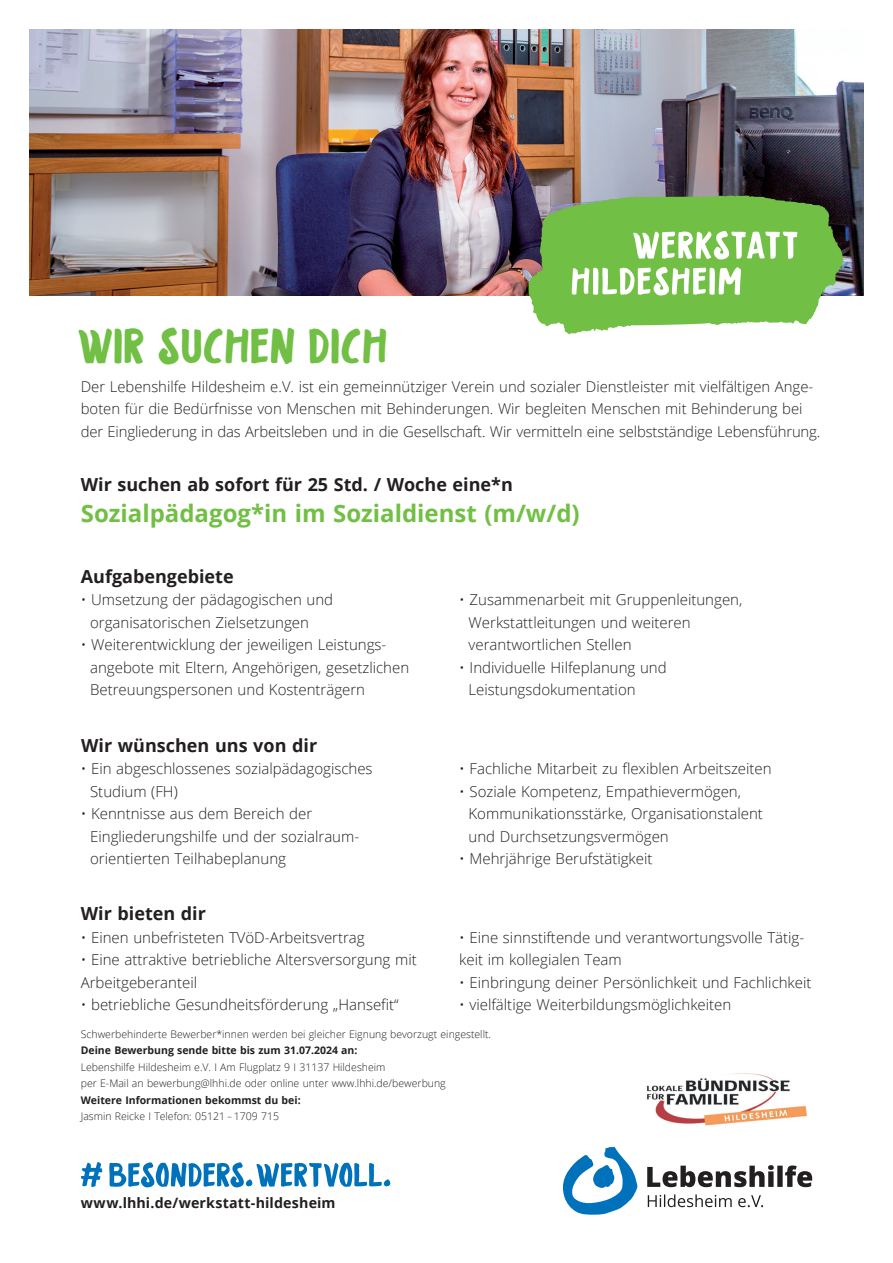
<style>
.page{position:relative;width:893px;height:1263px;background:#fff}
.page>*{position:absolute;margin:0;border:0;box-sizing:border-box;transform-origin:0 0}
.t1{font:49.5px "Oldventure";letter-spacing:.01em;color:#71bf44}
.t2{font:700 24px "Open Sans";color:#71bf44}
.t3{font:700 18px "Open Sans";color:#231f20}
.t4{font:300 15px/22.5px "Open Sans";color:#231f20}
.t5{font:300 14.85px/22.5px "Open Sans";color:#231f20}
.t6{font:700 14.25px "Open Sans";letter-spacing:.01em;color:#231f20}
.t7{font:300 10.5px/16.5px "Open Sans";color:#231f20}
.t8{font:700 10.5px "Open Sans";color:#231f20}
</style>
<div class="page">
<img style="left:30px;top:30px;width:833px;height:266px">
<svg style="left:109px;top:1162px;width:281px;height:25px"></svg>
<svg style="left:81px;top:1162px;width:21px;height:25px"></svg>
<svg style="left:647px;top:1165px;width:165px;height:22px"></svg>
<svg style="left:648px;top:1194px;width:115px;height:13px"></svg>
<svg style="left:563px;top:1146px;width:75px;height:69px"></svg>
<img style="left:646px;top:1073px;width:161px;height:53px">
<svg style="left:528px;top:195px;width:315px;height:139px"></svg>
<h1 class="t1" style="left:79px;top:312px;width:311px">WIR SUCHEN DICH</h1>
<p class="t5" style="left:81px;top:374px;width:741px">Der Lebenshilfe Hildesheim e.V. ist ein gemeinnütziger Verein und sozialer Dienstleister mit vielfältigen Ange&shy;boten für die Bedürfnisse von Menschen mit Behinderungen. Wir begleiten Menschen mit Behinderung bei der Eingliederung in das Arbeitsleben und in die Gesellschaft. Wir vermitteln eine selbstständige Lebensführung.</p>
<p class="t3" style="left:81px;top:472px;width:434px">Wir suchen ab sofort für 25 Std. / Woche eine*n</p>
<h2 class="t2" style="left:81px;top:496px;width:500px">Sozialpädagog*in im Sozialdienst (m/w/d)</h2>
<p class="t3" style="left:81px;top:564px;width:154px">Aufgabengebiete</p>
<p class="t4" style="left:90px;top:588px;width:244px;text-indent:-9px">• Umsetzung der pädagogischen und organisatorischen Zielsetzungen</p>
<p class="t4" style="left:90px;top:633px;width:321px;text-indent:-9px">• Weiterentwicklung der jeweiligen Leistungs&shy;angebote mit Eltern, Angehörigen, gesetzlichen<br>Betreuungspersonen und Kostenträgern</p>
<p class="t3" style="left:81px;top:732px;width:237px">Wir wünschen uns von dir</p>
<p class="t4" style="left:90px;top:757px;width:284px;text-indent:-9px">• Ein abgeschlossenes sozialpädagogisches<br>Studium (FH)</p>
<p class="t4" style="left:90px;top:802px;width:271px;text-indent:-9px">• Kenntnisse aus dem Bereich der<br>Eingliederungshilfe und der sozialraum&shy;orientierten Teilhabeplanung</p>
<p class="t3" style="left:81px;top:901px;width:127px">Wir bieten dir</p>
<p class="t4" style="left:81px;top:926px;width:285px">• Einen unbefristeten TVöD-Arbeitsvertrag</p>
<p class="t4" style="left:81px;top:948px;width:337px">• Eine attraktive betriebliche Altersversorgung mit<br>Arbeitgeberanteil</p>
<p class="t4" style="left:81px;top:993px;width:319px">• betriebliche Gesundheitsförderung „Hansefit“</p>
<p class="t4" style="left:469px;top:588px;width:275px;text-indent:-9px">• Zusammenarbeit mit Gruppenleitungen,<br>Werkstattleitungen und weiteren verantwortlichen Stellen</p>
<p class="t4" style="left:469px;top:656px;width:200px;text-indent:-9px">• Individuelle Hilfeplanung und<br>Leistungsdokumentation</p>
<p class="t4" style="left:459px;top:757px;width:314px">• Fachliche Mitarbeit zu flexiblen Arbeitszeiten</p>
<p class="t4" style="left:469px;top:779px;width:296px;text-indent:-9px">• Soziale Kompetenz, Empathievermögen,<br>Kommunikationsstärke, Organisationstalent und Durchsetzungsvermögen</p>
<p class="t4" style="left:459px;top:847px;width:195px">• Mehrjährige Berufstätigkeit</p>
<p class="t4" style="left:459px;top:926px;width:347px">• Eine sinnstiftende und verantwortungsvolle Tätig&shy;keit im kollegialen Team</p>
<p class="t4" style="left:459px;top:971px;width:354px">• Einbringung deiner Persönlichkeit und Fachlichkeit</p>
<p class="t4" style="left:459px;top:993px;width:274px">• vielfältige Weiterbildungsmöglichkeiten</p>
<p class="t7" style="left:81px;top:1025px;width:412px">Schwerbehinderte Bewerber*innen werden bei gleicher Eignung bevorzugt eingestellt.</p>
<p class="t8" style="left:81px;top:1043px;width:278px">Deine Bewerbung sende bitte bis zum 31.07.2024 an:</p>
<p class="t7" style="left:81px;top:1058px;width:366px">Lebenshilfe Hildesheim e.V. I Am Flugplatz 9 I 31137 Hildesheim<br>per E-Mail an bewerbung@lhhi.de oder online unter www.lhhi.de/bewerbung</p>
<p class="t8" style="left:81px;top:1092px;width:221px">Weitere Informationen bekommst du bei:</p>
<p class="t7" style="left:81px;top:1108px;width:200px">Jasmin Reicke I Telefon: 05121 -1709 715</p>
<p class="t6" style="left:81px;top:1192px;width:256px">www.lhhi.de/werkstatt-hildesheim</p>
</div>
